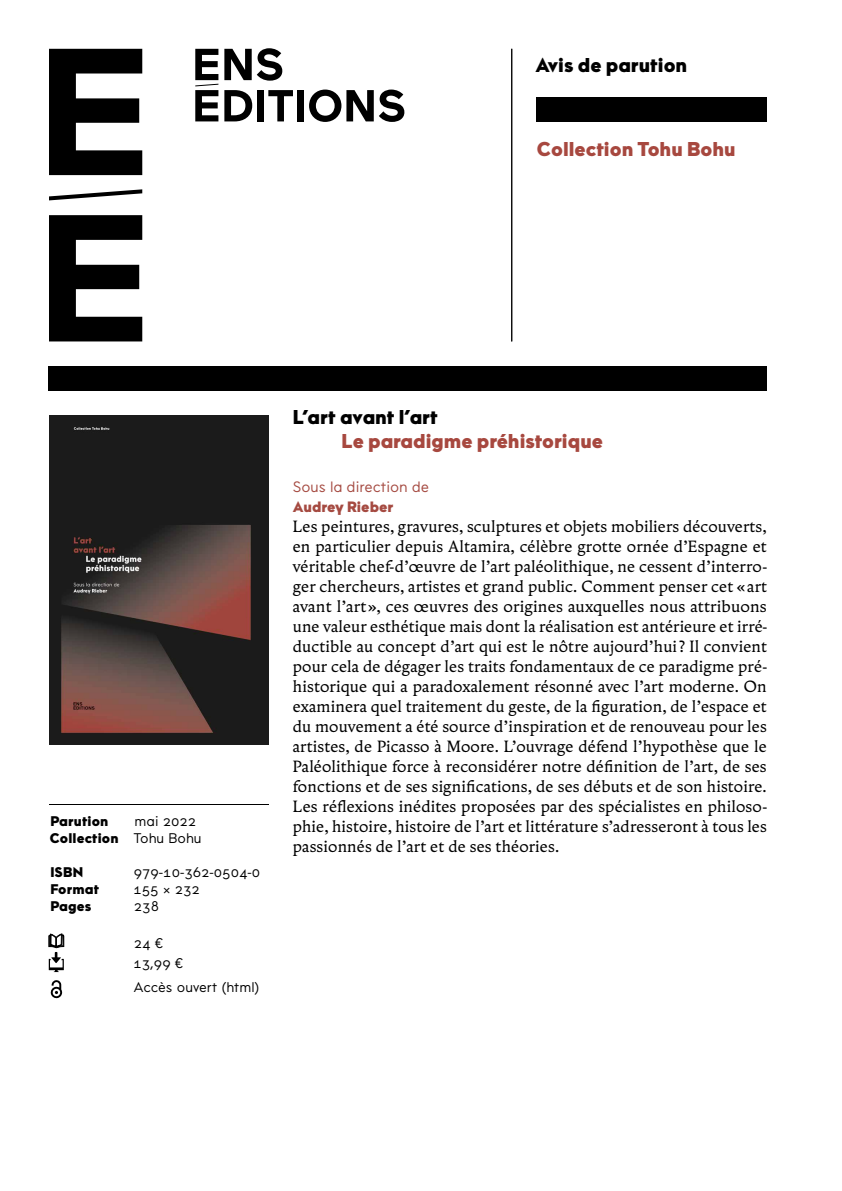
<style>
.page{position:relative;width:842px;height:1191px;background:#fff}
.page>*{position:absolute;margin:0;border:0;box-sizing:border-box;transform-origin:0 0}
.Recto_SousTitre{font:20px "Maax ENS Black";color:#a7483f}
.Recto_Titre{font:20px "Maax ENS Black";color:#000}
.Recto_Texte_1er{font:16px/20px "Zenith ENS400 os 20";letter-spacing:.01em;color:#000;text-align:justify}
.Recto_Prefacier{font:15px "Maax ENS";color:#a54a41}
.Recto_Prefacier-2{font:15px "Maax ENS Black";color:#a54a41}
.Recto_Informations{font:14px "Maax ENS";color:#000}
.Recto_Informations_C{font:14px "Maax ENS Black";letter-spacing:.01em;color:#000}
</style>
<div class="page">
<svg style="left:224px;top:48px;width:58px;height:33px"></svg>
<svg style="left:224px;top:90px;width:28px;height:31px"></svg>
<div style="left:257px;top:90px;width:7px;height:31px;background:#000"></div>
<svg style="left:268px;top:90px;width:25px;height:31px"></svg>
<div style="left:297px;top:90px;width:7px;height:31px;background:#000"></div>
<svg style="left:309px;top:90px;width:95px;height:32px"></svg>
<svg style="left:195px;top:49px;width:23px;height:72px"></svg>
<svg style="left:49px;top:49px;width:93px;height:126px"></svg>
<svg style="left:49px;top:215px;width:93px;height:126px"></svg>
<svg style="left:49px;top:189px;width:93px;height:11px"></svg>
<div style="left:537px;top:98px;width:230px;height:24px;background:#000"></div>
<div style="left:49px;top:366px;width:718px;height:24px;background:#000"></div>
<img style="left:49px;top:415px;width:220px;height:329px">
<hr style="left:49px;top:804px;width:219px;height:1px;background:#000">
<svg style="left:49px;top:933px;width:15px;height:39px"></svg>
<svg style="left:50px;top:980px;width:12px;height:18px"></svg>
<hr style="left:511px;top:49px;width:1px;height:292px;background:#000">
<p class="Recto_Titre" style="left:535px;top:51px;width:153px">Avis de parution</p>
<p class="Recto_SousTitre" style="left:537px;top:135px;width:200px">Collection Tohu Bohu</p>
<p class="Recto_Informations_C" style="left:50px;top:810px;width:60px">Parution</p>
<p class="Recto_Informations_C" style="left:50px;top:827px;width:70px">Collection</p>
<p class="Recto_Informations_C" style="left:50px;top:861px;width:34px">ISBN</p>
<p class="Recto_Informations_C" style="left:50px;top:878px;width:50px">Format</p>
<p class="Recto_Informations_C" style="left:50px;top:895px;width:43px">Pages</p>
<p class="Recto_Informations" style="left:135px;top:811px;width:63px">mai 2022</p>
<p class="Recto_Informations" style="left:133px;top:828px;width:70px">Tohu Bohu</p>
<p class="Recto_Informations" style="left:134px;top:862px;width:128px">979-10-362-0504-0</p>
<p class="Recto_Informations" style="left:133px;top:879px;width:68px">155 x 232</p>
<p class="Recto_Informations" style="left:134px;top:896px;width:27px">238</p>
<p class="Recto_Informations" style="left:134px;top:933px;width:31px">24 €</p>
<p class="Recto_Informations" style="left:133px;top:953px;width:51px">13,99 €</p>
<p class="Recto_Informations" style="left:134px;top:977px;width:127px">Accès ouvert (html)</p>
<p class="Recto_Titre" style="left:293px;top:403px;width:147px">L’art avant l’art</p>
<p class="Recto_SousTitre" style="left:342px;top:427px;width:263px">Le paradigme préhistorique</p>
<p class="Recto_Prefacier" style="left:293px;top:476px;width:138px">Sous la direction de</p>
<p class="Recto_Prefacier-2" style="left:293px;top:496px;width:102px">Audrey Rieber</p>
<p class="Recto_Texte_1er" style="left:293px;top:516px;width:476px">Les peintures, gravures, sculptures et objets mobiliers découverts, en particulier depuis Altamira, célèbre grotte ornée d’Espagne et véritable chef-d’œuvre de l’art paléolithique, ne cessent d’interro&shy;ger chercheurs, artistes et grand public. Comment penser cet « art avant l’art», ces œuvres des origines auxquelles nous attribuons une valeur esthétique mais dont la réalisation est antérieure et irré&shy;ductible au concept d’art qui est le nôtre aujourd’hui? Il convient pour cela de dégager les traits fondamentaux de ce paradigme pré&shy;historique qui a paradoxalement résonné avec l’art moderne. On examinera quel traitement du geste, de la figuration, de l’espace et du mouvement a été source d’inspiration et de renouveau pour les artistes, de Picasso à Moore. L’ouvrage défend l’hypothèse que le Paléolithique force à reconsidérer notre définition de l’art, de ses fonctions et de ses significations, de ses débuts et de son histoire.<br>Les réflexions inédites proposées par des spécialistes en philoso&shy;phie, histoire, histoire de l’art et littérature s’adresseront à tous les passionnés de l’art et de ses théories.</p>
</div>
